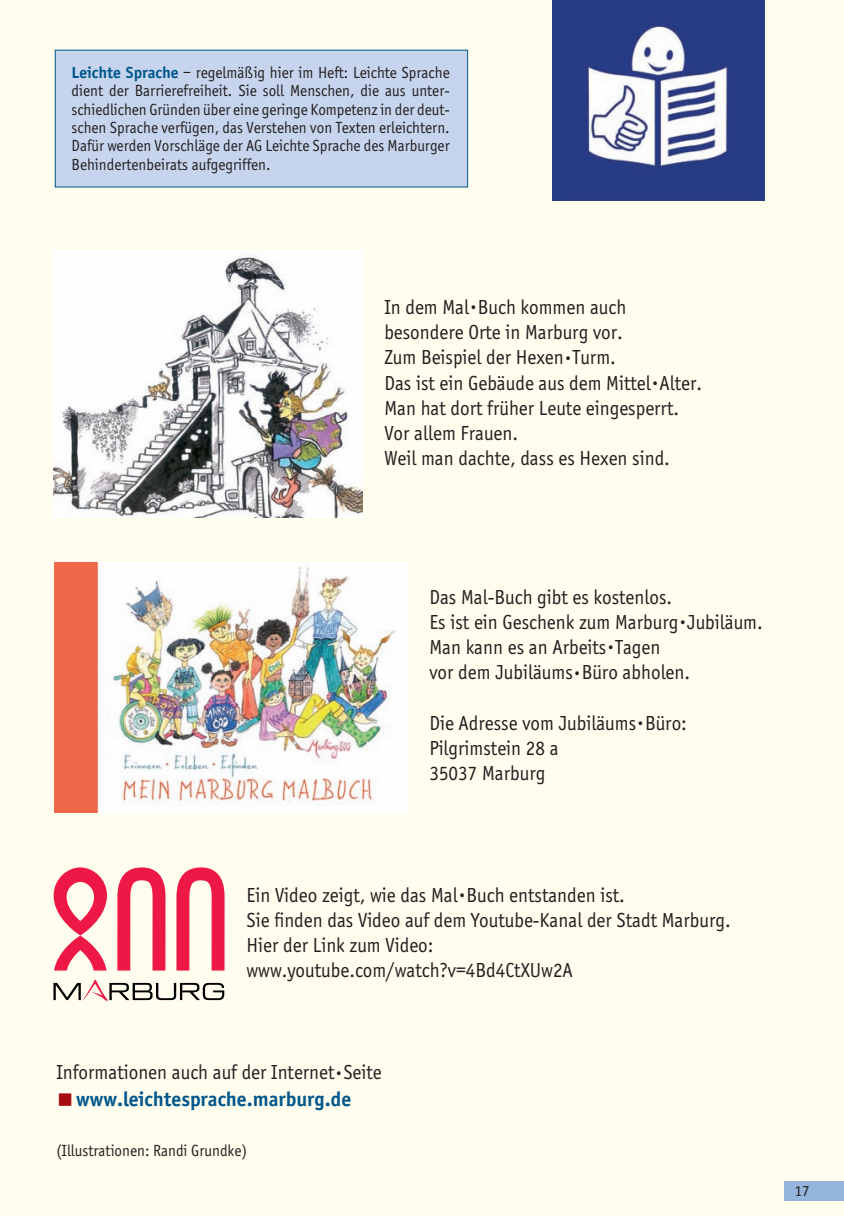
<style>
.page{position:relative;width:844px;height:1216px;background:#fff}
.page>*{position:absolute;margin:0;border:0;box-sizing:border-box;transform-origin:0 0}
.t1{font:21px "Officina Sans";color:#231f20;scale:.94 1}
.t2{font:700 21px "Officina Sans";color:#00578b}
.t3{font:16.62px/18.4px "Officina Sans";color:#231f20;text-align:justify;scale:.94 1}
.t4{font:15.75px "Officina Sans";color:#231f20}
.s1{font-weight:700;color:#00578b}
.s2{font-size:14px}
.s3{font-family:"Ping Fang HK";font-weight:600;font-size:17.5px;color:#a70b12}
</style>
<div class="page">
<div style="left:0;top:0;width:843px;height:1215px;background:#fffdee"></div>
<svg style="left:53px;top:980px;width:171px;height:21px"></svg>
<svg style="left:54px;top:867px;width:53px;height:103px"></svg>
<svg style="left:117px;top:867px;width:48px;height:103px"></svg>
<svg style="left:176px;top:867px;width:48px;height:103px"></svg>
<img style="left:53px;top:250px;width:309px;height:268px">
<img style="left:55px;top:562px;width:352px;height:250px">
<img style="left:552px;top:0;width:212px;height:200px">
<div style="left:56px;top:51px;width:411px;height:135px;background:#c6d5ed"></div>
<div style="left:784px;top:1181px;width:59px;height:19px;background:#95b5de"></div>
<p class="t3" style="left:72px;top:64px;width:404px"><span class="s1">Leichte Sprache</span> – regelmäßig hier im Heft: Leichte Sprache dient der Barrierefreiheit. Sie soll Menschen, die aus unter&shy;schiedlichen Gründen über eine geringe Kompetenz in der deut&shy;schen Sprache verfügen, das Verstehen von Texten erleichtern.<br>Dafür werden Vorschläge der AG Leichte Sprache des Marburger Behindertenbeirats aufgegriffen.</p>
<p class="t1" style="left:384px;top:298px;width:259px">In dem Mal<span class="s2">•</span>Buch kommen auch</p>
<p class="t1" style="left:384px;top:324px;width:255px">besondere Orte in Marburg vor.</p>
<p class="t1" style="left:384px;top:349px;width:248px">Zum Beispiel der Hexen<span class="s2">•</span>Turm.</p>
<p class="t1" style="left:384px;top:374px;width:339px">Das ist ein Gebäude aus dem Mittel<span class="s2">•</span>Alter.</p>
<p class="t1" style="left:384px;top:399px;width:315px">Man hat dort früher Leute eingesperrt.</p>
<p class="t1" style="left:384px;top:424px;width:144px">Vor allem Frauen.</p>
<p class="t1" style="left:384px;top:450px;width:305px">Weil man dachte, dass es Hexen sind.</p>
<p class="t1" style="left:429px;top:588px;width:260px">Das Mal-Buch gibt es kostenlos.</p>
<p class="t1" style="left:429px;top:613px;width:356px">Es ist ein Geschenk zum Marburg<span class="s2">•</span>Jubiläum.</p>
<p class="t1" style="left:429px;top:638px;width:247px">Man kann es an Arbeits<span class="s2">•</span>Tagen</p>
<p class="t1" style="left:429px;top:664px;width:279px">vor dem Jubiläums<span class="s2">•</span>Büro abholen.</p>
<p class="t1" style="left:429px;top:714px;width:275px">Die Adresse vom Jubiläums<span class="s2">•</span>Büro:</p>
<p class="t1" style="left:429px;top:739px;width:139px">Pilgrimstein 28 a</p>
<p class="t1" style="left:429px;top:764px;width:125px">35037 Marburg</p>
<p class="t1" style="left:246px;top:886px;width:404px">Ein Video zeigt, wie das Mal<span class="s2">•</span>Buch entstanden ist.</p>
<p class="t1" style="left:246px;top:911px;width:516px">Sie finden das Video auf dem Youtube-Kanal der Stadt Marburg.</p>
<p class="t1" style="left:246px;top:936px;width:200px">Hier der Link zum Video:</p>
<p class="t1" style="left:246px;top:962px;width:348px">www.youtube.com/watch?v=4Bd4CtXUw2A</p>
<p class="t1" style="left:57px;top:1063px;width:347px">Informationen auch auf der Internet<span class="s2">•</span>Seite</p>
<p class="t2" style="left:57px;top:1091px;width:296px"><span class="s3">■</span>www.leichtesprache.marburg.de</p>
<p class="t3" style="left:56px;top:1142px;width:204px">(Illustrationen: Randi Grundke)</p>
<p class="t4" style="left:794px;top:1184px;width:17px">17</p>
</div>
